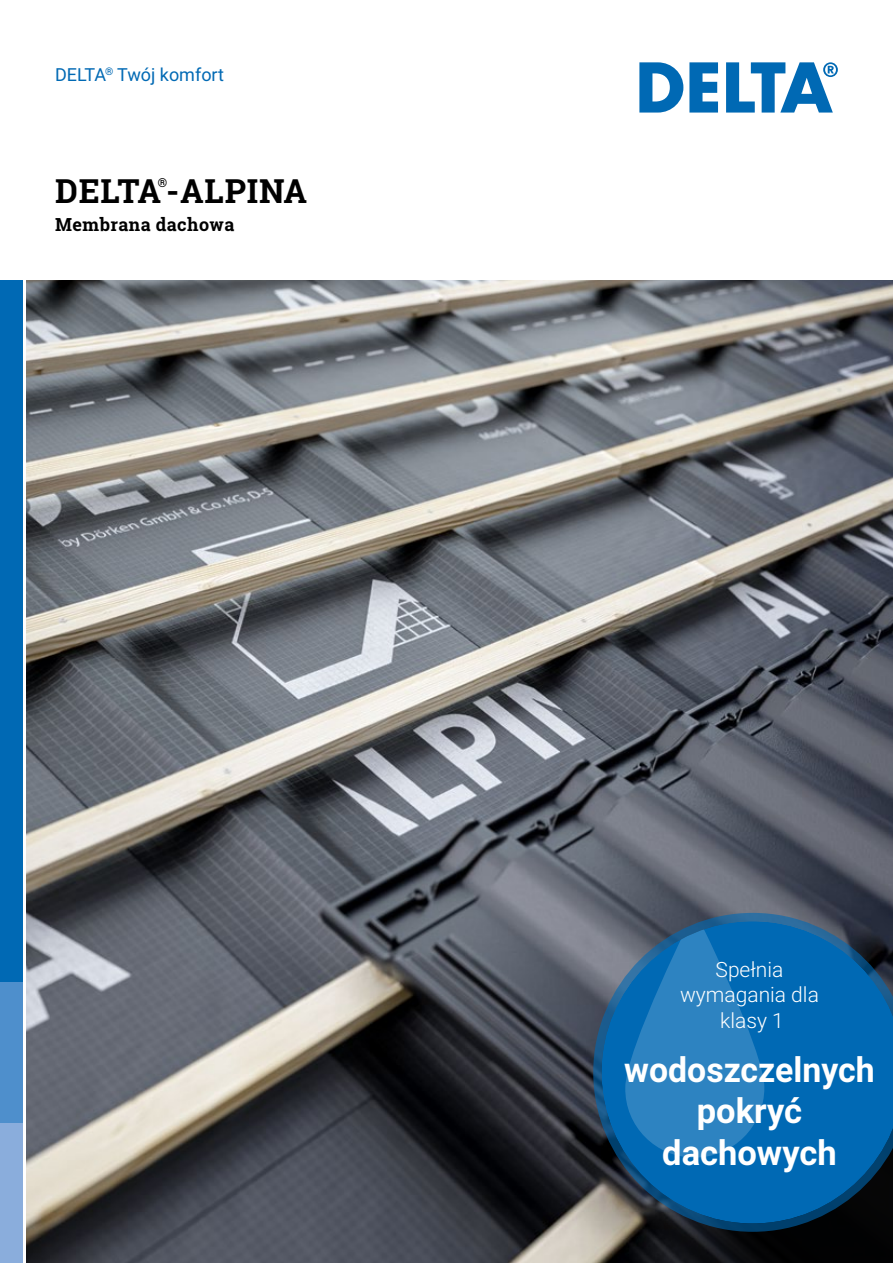
<style>
.page{position:relative;width:893px;height:1263px;background:#fff}
.page>*{position:absolute;margin:0;border:0;box-sizing:border-box;transform-origin:0 0}
.t1{font:700 34.5px/41.4px "Roboto";color:#fff;text-align:center}
.t2{font:700 33px "Roboto Slab";letter-spacing:.025em;color:#000}
.t3{font:300 21px/25.5px "Roboto";color:#fff;text-align:center}
.t4{font:18px "Roboto";color:#0069b4}
.t5{font:700 18px "Roboto Slab";letter-spacing:.025em;color:#000}
.t6{font:700 12.3px "Roboto Slab";color:#000}
</style>
<div class="page">
<img style="left:26px;top:281px;width:867px;height:982px">
<div style="left:635px;top:955px;width:258px;height:308px;background:#000;opacity:.95"></div>
<svg style="left:593px;top:913px;width:300px;height:319px;background:#17659f"></svg>
<div style="left:0;top:281px;width:22px;height:701px;background:#0069b4"></div>
<div style="left:0;top:1123px;width:22px;height:140px;background:#8aaddc"></div>
<div style="left:0;top:982px;width:22px;height:141px;background:#4e8fcc"></div>
<svg style="left:689px;top:62px;width:29px;height:51px"></svg>
<svg style="left:639px;top:62px;width:44px;height:51px"></svg>
<svg style="left:726px;top:62px;width:112px;height:51px"></svg>
<p class="t4" style="left:55px;top:62px;width:170px">DELTA<sup>®</sup> Twój komfort</p>
<p class="t6" style="left:158px;top:174px;width:11px">®</p>
<p class="t2" style="left:55px;top:168px;width:254px">DELTA-ALPINA</p>
<p class="t5" style="left:55px;top:212px;width:181px">Membrana dachowa</p>
<p class="t3" style="left:680px;top:956px;width:140px">Spełnia wymagania dla klasy 1</p>
<p class="t1" style="left:624px;top:1047px;width:252px">wodoszczelnych pokryć dachowych</p>
</div>
